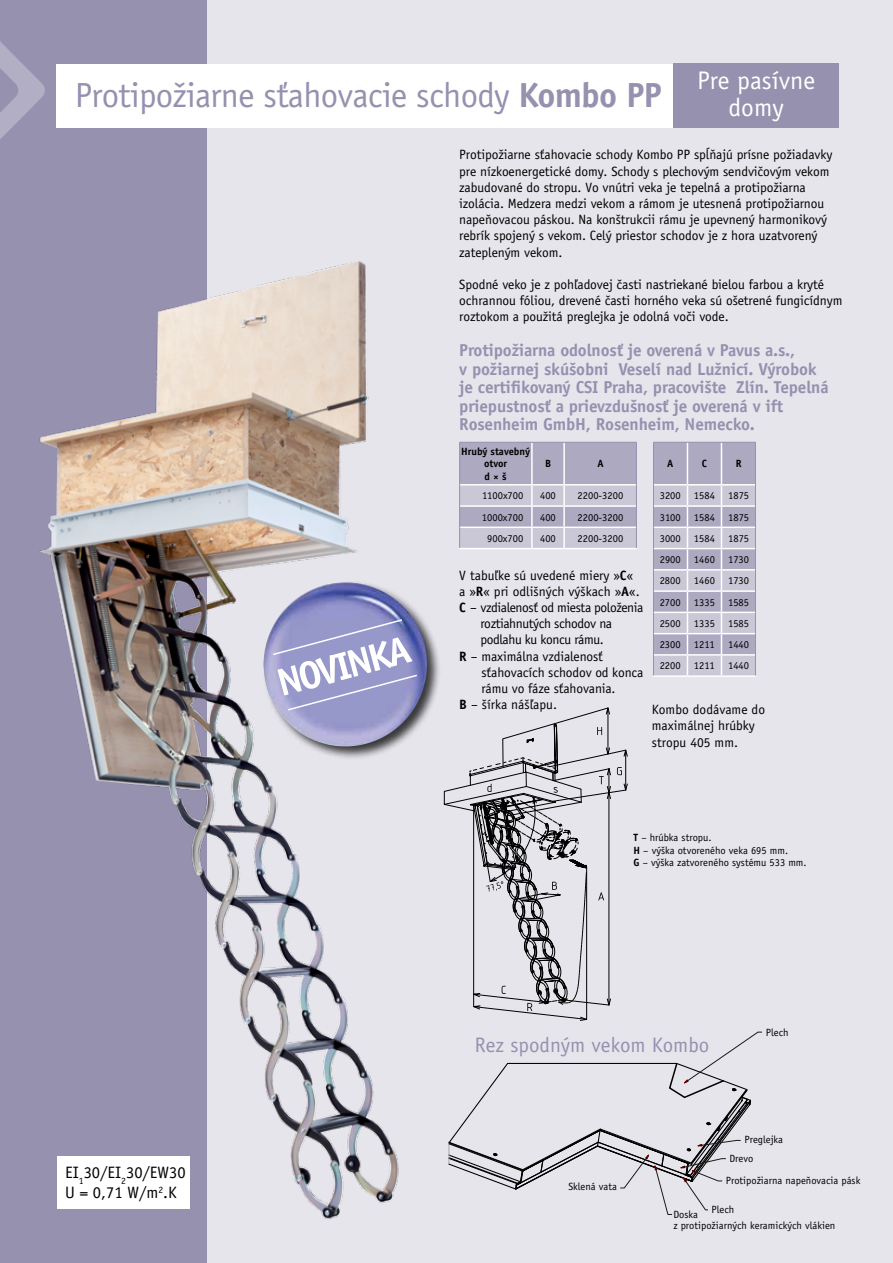
<style>
.page{position:relative;width:893px;height:1263px;background:#fff}
.page>*{position:absolute;margin:0;border:0;box-sizing:border-box;transform-origin:0 0}
.t1{font:34.95px "ITC Officina Sans CE";letter-spacing:-.02em;color:#9591af}
.t2{font:25.5px/27px "ITC Officina Sans CE";color:#fff;text-align:center}
.t3{font:21px "ITC Officina Sans CE";color:#9591af}
.t4{font:700 17.25px/18.5px "ITC Officina Sans CE";letter-spacing:-.01em;color:#9591af}
.t5{font:16.5px/19.8px "ITC Officina Sans CE";color:#000}
.t6{font:13.5px/16.2px "ITC Officina Sans CE";letter-spacing:-.005em;color:#000}
.t7{font:13.5px "ITC Officina Sans CE";letter-spacing:-.03em;color:#000}
.t8{font:10.5px/12.6px "ITC Officina Sans CE";color:#000}
.t9{font:700 10.5px/12.6px "ITC Officina Sans CE";color:#000;text-align:center}
.s1{font-weight:700}
</style>
<div class="page">
<div style="left:0;top:0;width:208px;height:1263px;background:#9591af"></div>
<div style="left:208px;top:0;width:685px;height:1263px;background:#e7e5ec"></div>
<svg style="left:0;top:41px;width:45px;height:98px"></svg>
<svg style="left:459px;top:442px;width:178px;height:107px;background:#bcb9cc"></svg>
<hr style="left:653px;top:675px;width:34px;height:2px;background:#fff">
<hr style="left:687px;top:675px;width:34px;height:2px;background:#fff">
<hr style="left:721px;top:675px;width:35px;height:2px;background:#fff">
<svg style="left:653px;top:442px;width:103px;height:234px;background:#bfbbce"></svg>
<div style="left:57px;top:64px;width:616px;height:64px;background:#fff"></div>
<svg style="left:444px;top:707px;width:184px;height:314px"></svg>
<img style="left:39px;top:236px;width:360px;height:1027px">
<div style="left:251px;top:569px;width:191px;height:195px;background:#000;opacity:.75"></div>
<img style="left:263px;top:582px;width:78px;height:106px">
<svg style="left:271px;top:618px;width:148px;height:94px;background:#a6a7d0"></svg>
<div style="left:673px;top:64px;width:166px;height:64px;background:#9591af"></div>
<svg style="left:448px;top:1031px;width:314px;height:186px"></svg>
<div style="left:57px;top:1156px;width:132px;height:53px;background:#fff"></div>
<h2 class="t2" style="left:697px;top:67px;width:120px">Pre pasívne domy</h2>
<h1 class="t1" style="left:75px;top:75px;width:589px">Protipožiarne sťahovacie schody <span class="s1">Kombo PP</span></h1>
<p class="t6" style="left:459px;top:147px;width:375px">Protipožiarne sťahovacie schody Kombo PP spĺňajú prísne požiadavky pre nízkoenergetické domy. Schody s plechovým sendvičovým vekom zabudované do stropu. Vo vnútri veka je tepelná a protipožiarna izolácia. Medzera medzi vekom a rámom je utesnená protipožiarnou napeňovacou páskou. Na konštrukcii rámu je upevnený harmonikový rebrík spojený s vekom. Celý priestor schodov je z hora uzatvorený zatepleným vekom.</p>
<p class="t6" style="left:459px;top:276px;width:385px">Spodné veko je z pohľadovej časti nastriekané bielou farbou a kryté ochrannou fóliou, drevené časti horného veka sú ošetrené fungicídnym roztokom a použitá preglejka je odolná voči vode.</p>
<p class="t4" style="left:459px;top:341px;width:371px">Protipožiarna odolnosť je overená v Pavus a.s.,<br>v požiarnej skúšobni Veselí nad Lužnicí. Výrobok je certifikovaný CSI Praha, pracovište Zlín. Tepelná priepustnosť a prievzdušnosť je overená v ift Rosenheim GmbH, Rosenheim, Nemecko.</p>
<p class="t9" style="left:461px;top:445px;width:71px">Hrubý stavebný otvor<br>d × š</p>
<p class="t9" style="left:545px;top:457px;width:8px">B</p>
<p class="t9" style="left:597px;top:457px;width:8px">A</p>
<p class="t8" style="left:482px;top:489px;width:43px">1100x700</p>
<p class="t8" style="left:540px;top:489px;width:17px">400</p>
<p class="t8" style="left:578px;top:489px;width:47px">2200-3200</p>
<p class="t8" style="left:482px;top:511px;width:43px">1000x700</p>
<p class="t8" style="left:540px;top:511px;width:17px">400</p>
<p class="t8" style="left:578px;top:511px;width:47px">2200-3200</p>
<p class="t8" style="left:487px;top:532px;width:38px">900x700</p>
<p class="t8" style="left:540px;top:532px;width:17px">400</p>
<p class="t8" style="left:578px;top:532px;width:47px">2200-3200</p>
<p class="t6" style="left:459px;top:567px;width:175px">V tabuľke sú uvedené miery »<span class="s1">C</span>«</p>
<p class="t6" style="left:459px;top:583px;width:182px">a »<span class="s1">R</span>« pri odlišných výškach »<span class="s1">A</span>«.</p>
<p class="t7" style="left:459px;top:599px;width:186px"><span class="s1">C</span> – vzdialenosť od miesta položenia</p>
<p class="t7" style="left:480px;top:616px;width:133px">roztiahnutých schodov na</p>
<p class="t7" style="left:480px;top:632px;width:125px">podlahu ku koncu rámu.</p>
<p class="t6" style="left:459px;top:648px;width:145px"><span class="s1">R</span> – maximálna vzdialenosť</p>
<p class="t6" style="left:481px;top:664px;width:163px">sťahovacích schodov od konca</p>
<p class="t6" style="left:481px;top:680px;width:136px">rámu vo fáze sťahovania.</p>
<p class="t6" style="left:459px;top:696px;width:99px"><span class="s1">B</span> – šírka nášľapu.</p>
<p class="t9" style="left:667px;top:457px;width:8px">A</p>
<p class="t9" style="left:702px;top:457px;width:7px">C</p>
<p class="t9" style="left:736px;top:457px;width:7px">R</p>
<p class="t8" style="left:660px;top:489px;width:22px">3200</p>
<p class="t8" style="left:694px;top:489px;width:22px">1584</p>
<p class="t8" style="left:728px;top:489px;width:22px">1875</p>
<p class="t8" style="left:660px;top:511px;width:22px">3100</p>
<p class="t8" style="left:694px;top:511px;width:22px">1584</p>
<p class="t8" style="left:728px;top:511px;width:22px">1875</p>
<p class="t8" style="left:660px;top:532px;width:22px">3000</p>
<p class="t8" style="left:694px;top:532px;width:22px">1584</p>
<p class="t8" style="left:728px;top:532px;width:22px">1875</p>
<p class="t8" style="left:660px;top:553px;width:22px">2900</p>
<p class="t8" style="left:694px;top:553px;width:22px">1460</p>
<p class="t8" style="left:728px;top:553px;width:22px">1730</p>
<p class="t8" style="left:660px;top:574px;width:22px">2800</p>
<p class="t8" style="left:694px;top:574px;width:22px">1460</p>
<p class="t8" style="left:728px;top:574px;width:22px">1730</p>
<p class="t8" style="left:660px;top:596px;width:22px">2700</p>
<p class="t8" style="left:694px;top:596px;width:22px">1335</p>
<p class="t8" style="left:728px;top:596px;width:22px">1585</p>
<p class="t8" style="left:660px;top:617px;width:22px">2500</p>
<p class="t8" style="left:694px;top:617px;width:22px">1335</p>
<p class="t8" style="left:728px;top:617px;width:22px">1585</p>
<p class="t8" style="left:660px;top:638px;width:22px">2300</p>
<p class="t8" style="left:694px;top:638px;width:22px">1211</p>
<p class="t8" style="left:728px;top:638px;width:22px">1440</p>
<p class="t8" style="left:660px;top:659px;width:22px">2200</p>
<p class="t8" style="left:694px;top:659px;width:22px">1211</p>
<p class="t8" style="left:728px;top:659px;width:22px">1440</p>
<p class="t6" style="left:652px;top:702px;width:115px">Kombo dodávame do maximálnej hrúbky stropu 405 mm.</p>
<p class="t8" style="left:634px;top:831px;width:175px"><span class="s1">T</span> – hrúbka stropu.<br><span class="s1">H</span> – výška otvoreného veka 695 mm.<br><span class="s1">G</span> – výška zatvoreného systému 533 mm.</p>
<p class="t5" style="left:65px;top:1163px;width:122px">EI<sub>1</sub>30/EI<sub>2</sub>30/EW30<br>U = 0,71 W/m<sup>2</sup>.K</p>
<h3 class="t3" style="left:475px;top:1032px;width:236px">Rez spodným vekom Kombo</h3>
<p class="t8" style="left:766px;top:1026px;width:24px">Plech</p>
<p class="t8" style="left:729px;top:1130px;width:55px;line-height:18.5px;text-indent:15px">Preglejka<br>Drevo</p>
<p class="t8" style="left:568px;top:1180px;width:50px">Sklená vata</p>
<p class="t8" style="left:726px;top:1174px;width:136px">Protipožiarna napeňovacia pásk</p>
<p class="t8" style="left:711px;top:1203px;width:24px">Plech</p>
<p class="t8" style="left:673px;top:1209px;width:163px;line-height:10.5px">Doska<br>z protipožiarných keramických vlákien</p>
</div>
